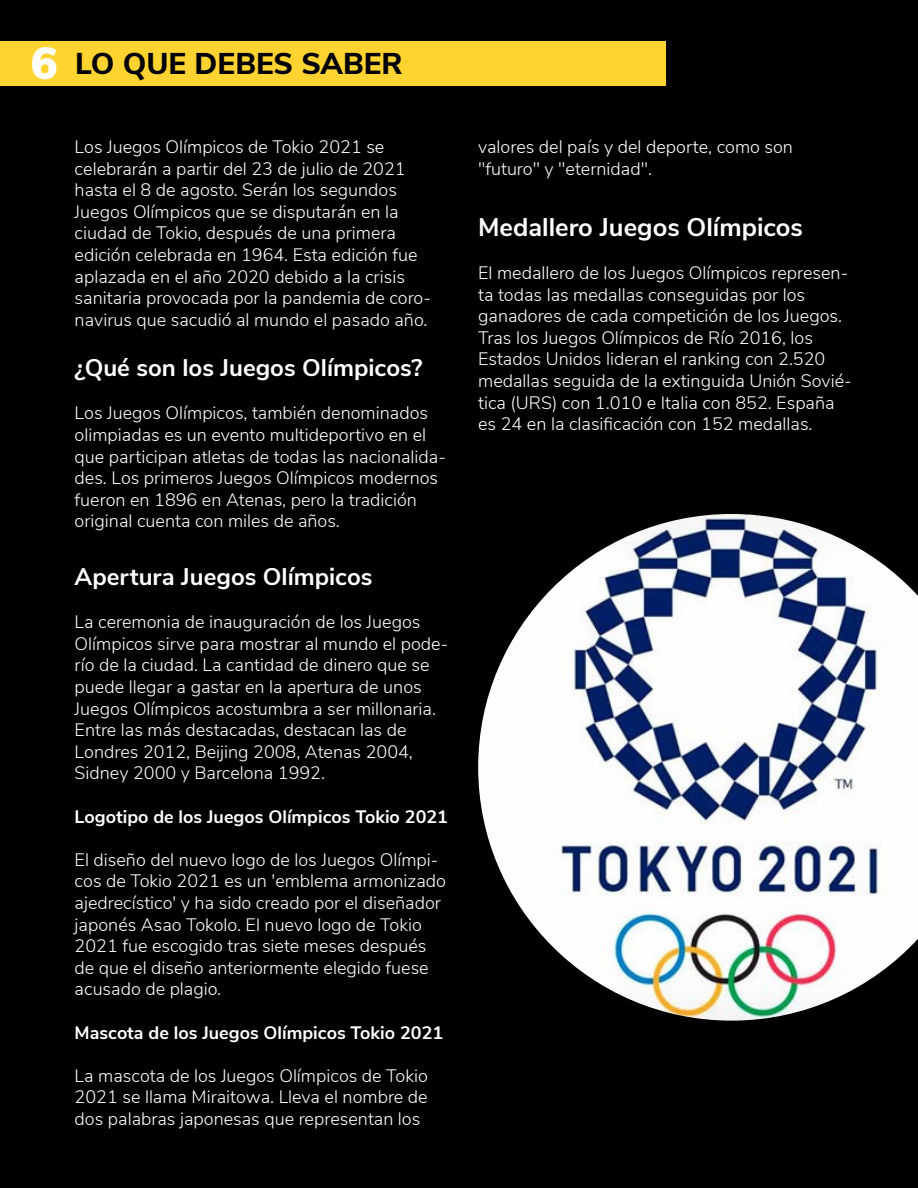
<style>
.page{position:relative;width:918px;height:1188px;background:#000}
.page>*{position:absolute;margin:0;border:0;box-sizing:border-box;transform-origin:0 0}
.t1{font:800 30px "Nunito Sans";color:#000}
.t2{font:700 25.5px "Nunito Sans";color:#fff}
.t3{font:700 24px "Nunito Sans";color:#fff}
.t4{font:300 18px/21.6px "Nunito Sans";color:#fff}
.t5{font:700 18px "Nunito Sans";color:#fff}
.s1{font-weight:900;font-size:45px;color:#fff}
</style>
<div class="page">
<div style="left:0;top:42px;width:666px;height:44px;background:#ffd330"></div>
<img style="left:478px;top:514px;width:440px;height:507px">
<h1 class="t1" style="left:31px;top:41px;width:373px"><span class="s1">6</span> LO QUE DEBES SABER</h1>
<p class="t4" style="left:75px;top:135px;width:358px">Los Juegos Olímpicos de Tokio 2021 se celebrarán a partir del 23 de julio de 2021 hasta el 8 de agosto. Serán los segundos Juegos Olímpicos que se disputarán en la ciudad de Tokio, después de una primera edición celebrada en 1964. Esta edición fue aplazada en el año 2020 debido a la crisis sanitaria provocada por la pandemia de coro&shy;navirus que sacudió al mundo el pasado año.</p>
<h3 class="t3" style="left:75px;top:350px;width:349px">¿Qué son los Juegos Olímpicos?</h3>
<p class="t4" style="left:75px;top:401px;width:373px">Los Juegos Olímpicos, también denominados olimpiadas es un evento multideportivo en el que participan atletas de todas las nacionalida&shy;des. Los primeros Juegos Olímpicos modernos fueron en 1896 en Atenas, pero la tradición original cuenta con miles de años.</p>
<h3 class="t3" style="left:75px;top:559px;width:299px">Apertura Juegos Olímpicos</h3>
<p class="t4" style="left:75px;top:610px;width:375px">La ceremonia de inauguración de los Juegos Olímpicos sirve para mostrar al mundo el pode&shy;río de la ciudad. La cantidad de dinero que se puede llegar a gastar en la apertura de unos Juegos Olímpicos acostumbra a ser millonaria.<br>Entre las más destacadas, destacan las de Londres 2012, Beijing 2008, Atenas 2004, Sidney 2000 y Barcelona 1992.</p>
<p class="t5" style="left:75px;top:803px;width:375px">Logotipo de los Juegos Olímpicos Tokio 2021</p>
<p class="t4" style="left:75px;top:848px;width:373px">El diseño del nuevo logo de los Juegos Olímpi&shy;cos de Tokio 2021 es un 'emblema armonizado ajedrecístico' y ha sido creado por el diseñador japonés Asao Tokolo. El nuevo logo de Tokio 2021 fue escogido tras siete meses después de que el diseño anteriormente elegido fuese acusado de plagio.</p>
<p class="t5" style="left:75px;top:1019px;width:370px">Mascota de los Juegos Olímpicos Tokio 2021</p>
<p class="t4" style="left:75px;top:1064px;width:355px;text-align:justify">La mascota de los Juegos Olímpicos de Tokio 2021 se llama Miraitowa. Lleva el nombre de dos palabras japonesas que representan los</p>
<p class="t4" style="left:478px;top:135px;width:316px">valores del país y del deporte, como son "futuro" y "eternidad".</p>
<h2 class="t2" style="left:478px;top:208px;width:326px">Medallero Juegos Olímpicos</h2>
<p class="t4" style="left:478px;top:261px;width:375px">El medallero de los Juegos Olímpicos represen&shy;ta todas las medallas conseguidas por los ganadores de cada competición de los Juegos.<br>Tras los Juegos Olímpicos de Río 2016, los Estados Unidos lideran el ranking con 2.520 medallas seguida de la extinguida Unión Sovié&shy;tica (URS) con 1.010 e Italia con 852. España es 24 en la clasificación con 152 medallas.</p>
</div>
